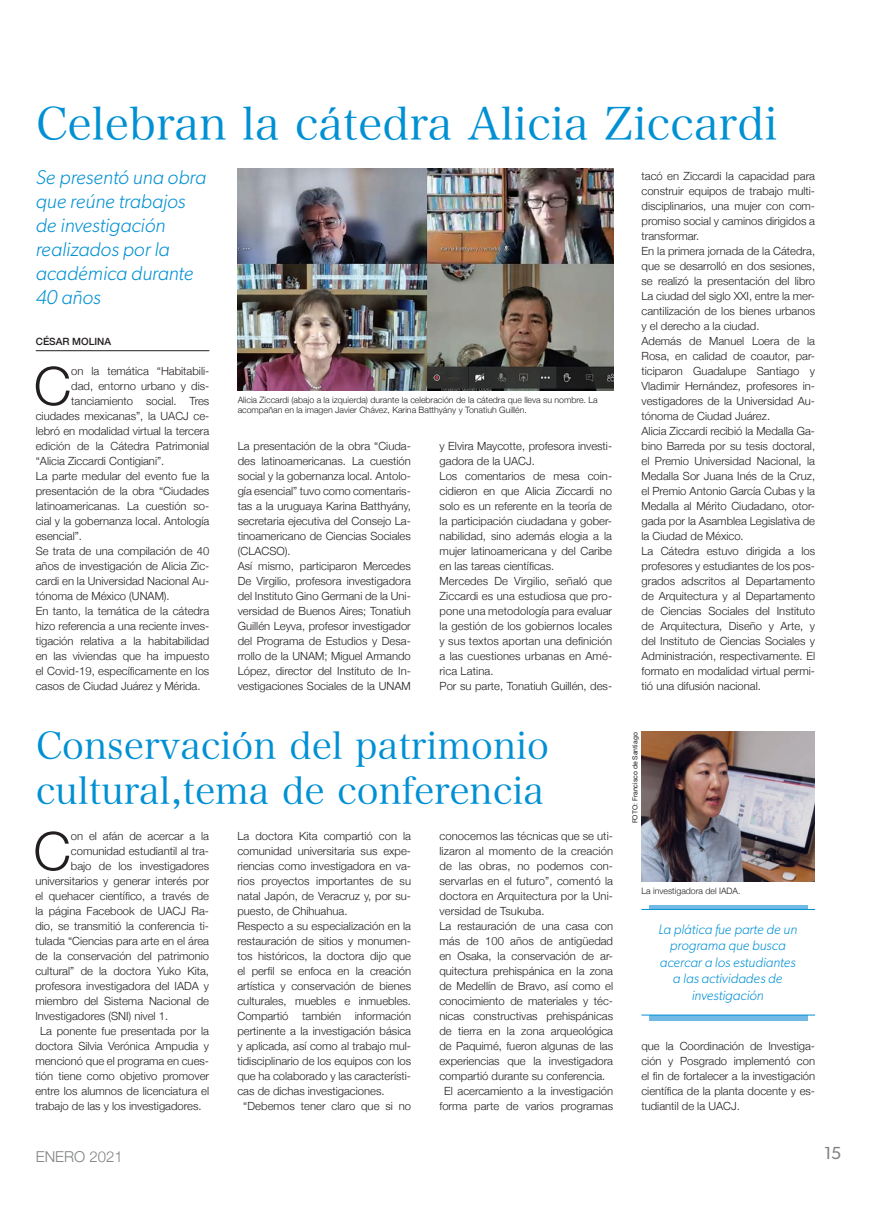
<style>
.page{position:relative;width:886px;height:1205px;background:#fff}
.page>*{position:absolute;margin:0;border:0;box-sizing:border-box;transform-origin:0 0}
.Texto{font:300 53.25px "Helvetica Neue";color:#231f20}
.Cabeza_principal{font:45px "Hira Min Pro N W3";color:#0090d3}
.Cabeza_secundaria{font:37.5px "Hira Min Pro N W3";color:#0090d3}
.Sumario_nota{font:italic 300 20px/24px "Gibson";color:#0090d3}
.t1{font:17.5px "Gibson";color:#808285}
.t2{font:300 15px "Helvetica Neue";color:#808285}
.Sumario_columna{font:italic 300 13.75px "Gibson";color:#0090d3}
.Texto-2{font:300 11.25px/15px "Helvetica Neue";color:#231f20;text-align:justify}
.Firma_nota{font:500 10px "Helvetica Neue";color:#231f20}
.Pie_de_foto{font:300 8.75px/10.5px "Helvetica Neue";color:#231f20}
.Foto_firma{font:6.88px "Helvetica Neue";color:#231f20}
</style>
<div class="page">
<hr style="left:36px;top:350px;width:173px;height:1px;background:#231f20">
<img style="left:237px;top:168px;width:376px;height:222px">
<div style="left:649px;top:905px;width:159px;height:115px;background:#72bae5"></div>
<div style="left:641px;top:909px;width:174px;height:106px;background:#fff"></div>
<hr style="left:641px;top:909px;width:174px;height:1px;background:#0090d3">
<hr style="left:641px;top:1014px;width:174px;height:1px;background:#0090d3">
<img style="left:641px;top:731px;width:174px;height:151px">
<p class="Cabeza_principal" style="left:36px;top:85px;width:743px">Celebran la cátedra Alicia Ziccardi</p>
<p class="Sumario_nota" style="left:36px;top:165px;width:172px">Se presentó una obra que reúne trabajos de investigación realizados por la académica durante<br>40 años</p>
<p class="Firma_nota" style="left:36px;top:333px;width:77px">CÉSAR MOLINA</p>
<p class="Texto" style="left:34px;top:343px;width:39px">C</p>
<p class="Texto-2" style="left:71px;top:363px;width:140px">on la temática “Habitabili-</p>
<p class="Texto-2" style="left:71px;top:378px;width:140px">dad, entorno urbano y dis-</p>
<p class="Texto-2" style="left:71px;top:393px;width:140px">tanciamiento social. Tres</p>
<p class="Texto-2" style="left:36px;top:408px;width:175px">ciudades mexicanas”, la UACJ ce-</p>
<p class="Texto-2" style="left:36px;top:423px;width:175px">lebró en modalidad virtual la tercera</p>
<p class="Texto-2" style="left:36px;top:438px;width:175px">edición de la Cátedra Patrimonial</p>
<p class="Texto-2" style="left:36px;top:453px;width:130px">“Alicia Ziccardi Contigiani”.</p>
<p class="Texto-2" style="left:36px;top:468px;width:175px">La parte medular del evento fue la presentación de la obra “Ciudades latinoamericanas. La cuestión so&shy;cial y la gobernanza local. Antología esencial”.</p>
<p class="Texto-2" style="left:36px;top:543px;width:175px">Se trata de una compilación de 40 años de investigación de Alicia Zic&shy;cardi en la Universidad Nacional Au&shy;tónoma de México (UNAM).</p>
<p class="Texto-2" style="left:36px;top:603px;width:175px">En tanto, la temática de la cátedra hizo referencia a una reciente inves&shy;tigación relativa a la habitabilidad en las viviendas que ha impuesto el Covid-19, específicamente en los casos de Ciudad Juárez y Mérida.</p>
<p class="Pie_de_foto" style="left:238px;top:393px;width:361px">Alicia Ziccardi (abajo a la izquierda) durante la celebración de la cátedra que lleva su nombre. La acompañan en la imagen Javier Chávez, Karina Batthyány y Tonatiuh Guillén.</p>
<p class="Texto-2" style="left:238px;top:438px;width:175px">La presentación de la obra “Ciuda&shy;des latinoamericanas. La cuestión social y la gobernanza local. Antolo&shy;gía esencial” tuvo como comentaris&shy;tas a la uruguaya Karina Batthyány, secretaria ejecutiva del Consejo La&shy;tinoamericano de Ciencias Sociales (CLACSO).</p>
<p class="Texto-2" style="left:238px;top:558px;width:175px">Así mismo, participaron Mercedes De Virgilio, profesora investigadora del Instituto Gino Germani de la Uni&shy;versidad de Buenos Aires; Tonatiuh Guillén Leyva, profesor investigador del Programa de Estudios y Desa&shy;rrollo de la UNAM; Miguel Armando López, director del Instituto de In&shy;vestigaciones Sociales de la UNAM</p>
<p class="Texto-2" style="left:440px;top:438px;width:174px">y Elvira Maycotte, profesora investi&shy;gadora de la UACJ.</p>
<p class="Texto-2" style="left:440px;top:468px;width:174px">Los comentarios de mesa coin&shy;cidieron en que Alicia Ziccardi no solo es un referente en la teoría de la participación ciudadana y gober&shy;nabilidad, sino además elogia a la mujer latinoamericana y del Caribe en las tareas científicas.</p>
<p class="Texto-2" style="left:440px;top:573px;width:174px">Mercedes De Virgilio, señaló que Ziccardi es una estudiosa que pro&shy;pone una metodología para evaluar la gestión de los gobiernos locales y sus textos aportan una definición a las cuestiones urbanas en Amé&shy;rica Latina.</p>
<p class="Texto-2" style="left:440px;top:677px;width:174px">Por su parte, Tonatiuh Guillén, des-</p>
<p class="Cabeza_secundaria" style="left:36px;top:714px;width:515px">Conservación del patrimonio</p>
<p class="Cabeza_secundaria" style="left:36px;top:759px;width:510px">cultural,tema de conferencia</p>
<p class="Texto" style="left:33px;top:808px;width:39px">C</p>
<p class="Texto-2" style="left:71px;top:828px;width:140px">on el afán de acercar a la</p>
<p class="Texto-2" style="left:71px;top:843px;width:140px">comunidad estudiantil al tra-</p>
<p class="Texto-2" style="left:71px;top:858px;width:140px">bajo de los investigadores</p>
<p class="Texto-2" style="left:35px;top:873px;width:175px">universitarios y generar interés por</p>
<p class="Texto-2" style="left:35px;top:888px;width:175px">el quehacer científico, a través de</p>
<p class="Texto-2" style="left:35px;top:903px;width:175px">la página Facebook de UACJ Ra-</p>
<p class="Texto-2" style="left:35px;top:918px;width:175px">dio, se transmitió la conferencia ti-</p>
<p class="Texto-2" style="left:35px;top:933px;width:175px">tulada “Ciencias para arte en el área</p>
<p class="Texto-2" style="left:35px;top:948px;width:175px">de la conservación del patrimonio</p>
<p class="Texto-2" style="left:35px;top:963px;width:175px">cultural” de la doctora Yuko Kita,</p>
<p class="Texto-2" style="left:35px;top:978px;width:175px">profesora investigadora del IADA y</p>
<p class="Texto-2" style="left:35px;top:993px;width:175px">miembro del Sistema Nacional de</p>
<p class="Texto-2" style="left:35px;top:1008px;width:134px">Investigadores (SNI) nivel 1.</p>
<p class="Texto-2" style="left:35px;top:1023px;width:175px;text-indent:5px">La ponente fue presentada por la doctora Silvia Verónica Ampudia y mencionó que el programa en cues&shy;tión tiene como objetivo promover entre los alumnos de licenciatura el trabajo de las y los investigadores.</p>
<p class="Texto-2" style="left:237px;top:828px;width:175px">La doctora Kita compartió con la comunidad universitaria sus expe&shy;riencias como investigadora en va&shy;rios proyectos importantes de su natal Japón, de Veracruz y, por su&shy;puesto, de Chihuahua.</p>
<p class="Texto-2" style="left:237px;top:918px;width:175px">Respecto a su especialización en la restauración de sitios y monumen&shy;tos históricos, la doctora dijo que el perfil se enfoca en la creación artística y conservación de bienes culturales, muebles e inmuebles.<br>Compartió también información pertinente a la investigación básica y aplicada, así como al trabajo mul&shy;tidisciplinario de los equipos con los que ha colaborado y las característi&shy;cas de dichas investigaciones.</p>
<p class="Texto-2" style="left:243px;top:1098px;width:169px">“Debemos tener claro que si no</p>
<p class="Texto-2" style="left:439px;top:828px;width:175px">conocemos las técnicas que se uti&shy;lizaron al momento de la creación de las obras, no podemos con&shy;servarlas en el futuro”, comentó la doctora en Arquitectura por la Uni&shy;versidad de Tsukuba.</p>
<p class="Texto-2" style="left:439px;top:918px;width:175px">La restauración de una casa con más de 100 años de antigüedad en Osaka, la conservación de ar&shy;quitectura prehispánica en la zona de Medellín de Bravo, así como el conocimiento de materiales y téc&shy;nicas constructivas prehispánicas de tierra en la zona arqueológica de Paquimé, fueron algunas de las experiencias que la investigadora compartió durante su conferencia.</p>
<p class="Texto-2" style="left:439px;top:1082px;width:175px;text-align:center">El acercamiento a la investigación forma parte de varios programas</p>
<p class="Texto-2" style="left:641px;top:167px;width:175px">tacó en Ziccardi la capacidad para construir equipos de trabajo multi&shy;disciplinarios, una mujer con com&shy;promiso social y caminos dirigidos a transformar.</p>
<p class="Texto-2" style="left:641px;top:242px;width:175px">En la primera jornada de la Cátedra, que se desarrolló en dos sesiones, se realizó la presentación del libro La ciudad del siglo XXI, entre la mer&shy;cantilización de los bienes urbanos y el derecho a la ciudad.</p>
<p class="Texto-2" style="left:641px;top:332px;width:175px">Además de Manuel Loera de la Rosa, en calidad de coautor, par&shy;ticiparon Guadalupe Santiago y Vladimir Hernández, profesores in&shy;vestigadores de la Universidad Au&shy;tónoma de Ciudad Juárez.</p>
<p class="Texto-2" style="left:641px;top:422px;width:175px">Alicia Ziccardi recibió la Medalla Ga&shy;bino Barreda por su tesis doctoral, el Premio Universidad Nacional, la Medalla Sor Juana Inés de la Cruz, el Premio Antonio García Cubas y la Medalla al Mérito Ciudadano, otor&shy;gada por la Asamblea Legislativa de la Ciudad de México.</p>
<p class="Texto-2" style="left:641px;top:542px;width:175px">La Cátedra estuvo dirigida a los profesores y estudiantes de los pos&shy;grados adscritos al Departamento de Arquitectura y al Departamento de Ciencias Sociales del Instituto de Arquitectura, Diseño y Arte, y del Instituto de Ciencias Sociales y Administración, respectivamente. El formato en modalidad virtual permi&shy;tió una difusión nacional.</p>
<p class="Foto_firma" style="left:630px;top:823px;width:93px;rotate:-90deg">FOTO: Francisco de Santiago</p>
<p class="Pie_de_foto" style="left:641px;top:885px;width:101px">La investigadora del IADA.</p>
<p class="Sumario_columna" style="left:658px;top:920px;width:140px">La plática fue parte de un</p>
<p class="Sumario_columna" style="left:670px;top:937px;width:117px">programa que busca</p>
<p class="Sumario_columna" style="left:660px;top:953px;width:137px">acercar a los estudiantes</p>
<p class="Sumario_columna" style="left:673px;top:970px;width:111px">a las actividades de</p>
<p class="Sumario_columna" style="left:692px;top:986px;width:74px">investigación</p>
<p class="Texto-2" style="left:641px;top:1037px;width:175px">que la Coordinación de Investiga&shy;ción y Posgrado implementó con el fin de fortalecer a la investigación científica de la planta docente y es&shy;tudiantil de la UACJ.</p>
<h3 class="t2" style="left:36px;top:1144px;width:88px">ENERO 2021</h3>
<h3 class="t1" style="left:824px;top:1143px;width:19px">15</h3>
</div>
